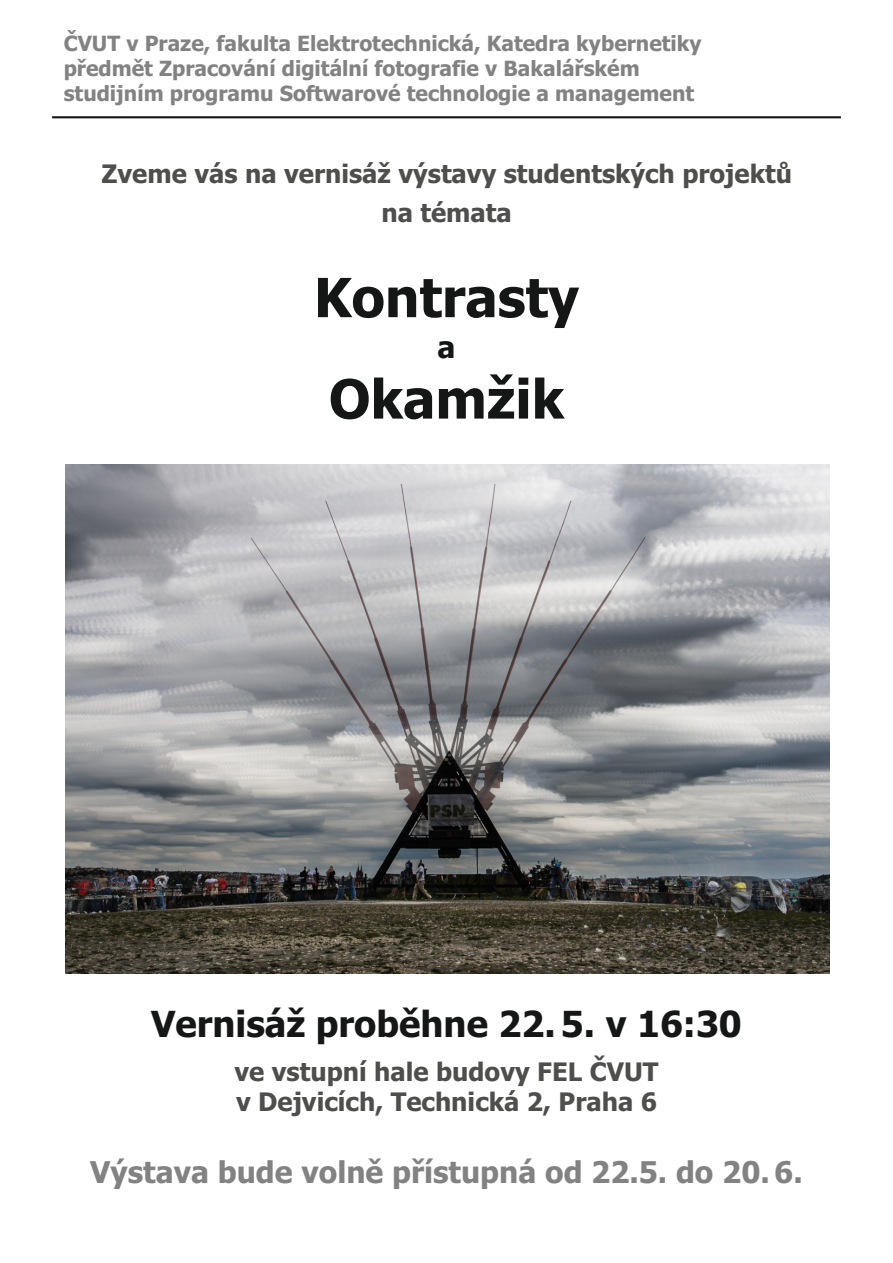
<style>
.page{position:relative;width:893px;height:1263px;background:#fff}
.page>*{position:absolute;margin:0;border:0;box-sizing:border-box;transform-origin:0 0}
.t1{font:700 54px "Tahoma";color:#151616}
.t2{font:700 36px "Tahoma";color:#151616}
.t3{font:700 30px "Tahoma";color:#818281}
.t4{font:700 30px "Tahoma";color:#151616}
.t5{font:700 25.5px/30.8px "Tahoma";color:#4e4e4d}
.t6{font:700 21px/25.3px "Tahoma";color:#818281}
</style>
<div class="page">
<hr style="left:52px;top:116px;width:789px;height:2px;background:#151616">
<img style="left:66px;top:464px;width:763px;height:509px">
<p class="t6" style="left:64px;top:32px;width:639px">ČVUT v Praze, fakulta Elektrotechnická, Katedra kybernetiky předmět Zpracování digitální fotografie v Bakalářském studijním programu Softwarové technologie a management</p>
<p class="t5" style="left:102px;top:160px;width:692px">Zveme vás na vernisáž výstavy studentských projektů</p>
<p class="t5" style="left:381px;top:199px;width:132px">na témata</p>
<h1 class="t1" style="left:314px;top:276px;width:267px">Kontrasty</h1>
<h3 class="t4" style="left:437px;top:335px;width:19px">a</h3>
<h1 class="t1" style="left:329px;top:377px;width:237px">Okamžik</h1>
<h2 class="t2" style="left:151px;top:1009px;width:592px">Vernisáž proběhne 22.5. v 16:30</h2>
<p class="t5" style="left:234px;top:1058px;width:426px">ve vstupní hale budovy FEL ČVUT v Dejvicích, Technická 2, Praha 6</p>
<h3 class="t3" style="left:90px;top:1160px;width:714px">Výstava bude volně přístupná od 22.5. do 20.6.</h3>
</div>
